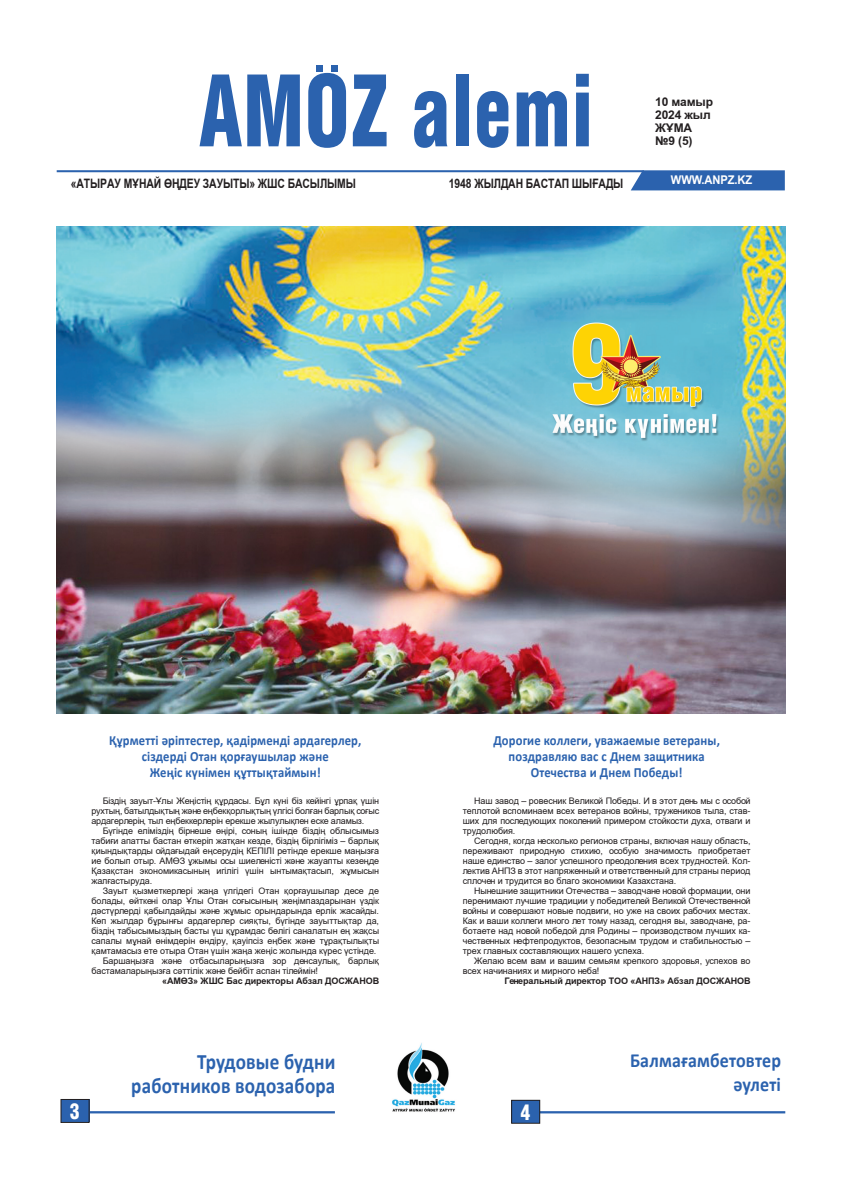
<style>
.page{position:relative;width:842px;height:1191px;background:#fff}
.page>*{position:absolute;margin:0;border:0;box-sizing:border-box;transform-origin:0 0}
.t1{font:100px "Helios Cond Black kz";letter-spacing:.01em;color:#2b62ae;scale:.81 1}
.t2{font:700 22px/24px "Calibri";letter-spacing:.01em;color:#2b62ae;text-align:right;scale:.87 1}
.t3{font:22px "Helios Cond Black kz";color:#fff;scale:.9 1}
.t4{font:700 20px/24px "Calibri";letter-spacing:.01em;color:#2b62ae;text-align:right;scale:.9 1}
.t5{font:700 14px/16px "Calibri";letter-spacing:.01em;color:#2b62ae;text-align:center;scale:.9 1}
.t6{font:700 13px "KZ Arial";letter-spacing:-.01em;color:#231f20;scale:.8 1}
.t7{font:700 12px/13px "KZ Arial";letter-spacing:-.01em;color:#231f20}
.t8{font:700 12px "KZ Arial";letter-spacing:-.01em;color:#fff;scale:.93 1}
.t9{font:9px/10px "KZ Arial";letter-spacing:-.01em;color:#231f20;text-align:justify}
.t10{font:700 9px "KZ Arial";letter-spacing:-.01em;color:#231f20}
</style>
<div class="page">
<hr style="left:57px;top:170px;width:587px;height:2px;background:#2b62ae">
<svg style="left:631px;top:170px;width:154px;height:20px;background:#3569b1"></svg>
<hr style="left:514px;top:1111px;width:271px;height:2px;background:#2b62ae">
<div style="left:512px;top:1100px;width:28px;height:23px;background:#2b62ae"></div>
<div style="left:512px;top:1100px;width:28px;height:23px;border:1px solid #231f20"></div>
<hr style="left:64px;top:1111px;width:271px;height:2px;background:#2b62ae">
<div style="left:61px;top:1099px;width:28px;height:23px;background:#2b62ae"></div>
<img style="left:392px;top:1043px;width:63px;height:69px">
<div style="left:317px;top:65px;width:6px;height:7px;background:#2b62ae"></div>
<div style="left:331px;top:65px;width:7px;height:7px;background:#2b62ae"></div>
<img style="left:57px;top:226px;width:728px;height:488px">
<h1 class="t1" style="left:200px;top:57px;width:59px">AMOZ</h1>
<h1 class="t1" style="left:411px;top:57px;width:226px">ALEMI</h1>
<h3 class="t7" style="left:655px;top:96px;width:59px">10 мамыр<br>2024 жыл жұма №9 (5)</h3>
<h3 class="t6" style="left:71px;top:174px;width:358px">«Атырау мұнай өңдеу зауыты» жшс бас ылымы</h3>
<h3 class="t6" style="left:449px;top:174px;width:220px">1948 жылдан бастап шығады</h3>
<h3 class="t8" style="left:671px;top:171px;width:89px">WWW.ANPZ.KZ</h3>
<h3 class="t5" style="left:109px;top:732px;width:282px">Құрметті әріптестер, қадірменді ардагерлер, сіздерді Отан қорғаушылар және<br>Жеңіс күнімен құттықтаймын!</h3>
<h3 class="t5" style="left:493px;top:732px;width:253px">Дорогие коллеги, уважаемые ветераны, поздравляю вас с Днем защитника<br>Отечества и Днем Победы!</h3>
<p class="t9" style="left:91px;top:796px;width:289px;text-indent:11px">Біздің зауыт-Ұлы Жеңістің құрдасы. Бұл күні біз кейінгі ұрпақ үшін рухтың, батылдықтың және еңбекқорлықтың үлгісі болған барлық соғыс ардагерлерін, тыл еңбеккерлерін ерекше жылулықпен еске аламыз.</p>
<p class="t9" style="left:91px;top:826px;width:289px;text-indent:11px">Бүгінде еліміздің бірнеше өңірі, соның ішінде біздің облысымыз табиғи апатты бастан өткеріп жатқан кезде, біздің бірлігіміз – барлық қиындықтарды ойдағыдай еңсерудің КЕПІЛІ ретінде ерекше маңызға ие болып отыр. АМӨЗ ұжымы осы шиеленісті және жауапты кезеңде Қазақстан экономикасының игілігі үшін ынтымақтасып, жұмысын жалғастыруда.</p>
<p class="t9" style="left:103px;top:886px;width:278px">Зауыт қызметкерлері жаңа үлгідегі Отан қорғаушылар десе де</p>
<p class="t9" style="left:91px;top:896px;width:289px">болады, өйткені олар Ұлы Отан соғысының жеңімпаздарынан үздік</p>
<p class="t9" style="left:91px;top:906px;width:289px">дәстүрлерді қабылдайды және жұмыс орындарында ерлік жасайды.</p>
<p class="t9" style="left:91px;top:916px;width:289px">Көп жылдар бұрынғы ардагерлер сияқты, бүгінде зауыттықтар да,</p>
<p class="t9" style="left:91px;top:926px;width:289px">біздің табысымыздың басты үш құрамдас бөлігі саналатын ең жақсы</p>
<p class="t9" style="left:91px;top:936px;width:289px">сапалы мұнай өнімдерін өндіру, қауіпсіз еңбек және тұрақтылықты</p>
<p class="t9" style="left:91px;top:946px;width:286px">қамтамасыз ете отыра Отан үшін жаңа жеңіс жолында күрес үстінде.</p>
<p class="t9" style="left:103px;top:956px;width:278px">Баршаңызға және отбасыларыңызға зор денсаулық, барлық</p>
<p class="t9" style="left:91px;top:966px;width:228px">бастамаларыңызға сәттілік және бейбіт аспан тілеймін!</p>
<p class="t10" style="left:162px;top:975px;width:19px">«АМӨЗ</p>
<p class="t10" style="left:193px;top:975px;width:187px">» ЖШ С Бас директоры Абзал ДОСЖАНОВ</p>
<p class="t9" style="left:463px;top:796px;width:289px;text-indent:11px">Наш завод – ровесник Великой Победы. И в этот день мы с особой теплотой вспоминаем всех ветеранов войны, тружеников тыла, став&shy;ших для последующих поколений примером стойкости духа, отваги и трудолюбия.</p>
<p class="t9" style="left:463px;top:836px;width:289px;text-indent:11px">Сегодня, когда несколько регионов страны, включая нашу область, переживают природную стихию, особую значимость приобретает наше единство – залог успешного преодоления всех трудностей. Кол&shy;лектив АНПЗ в этот напряженный и ответственный для страны период сплочен и трудится во благо экономики Казахстана.</p>
<p class="t9" style="left:463px;top:886px;width:289px;text-indent:11px">Нынешние защитники Отечества – заводчане новой формации, они перенимают лучшие традиции у победителей Великой Отечественной войны и совершают новые подвиги, но уже на своих рабочих местах.<br>Как и ваши коллеги много лет тому назад, сегодня вы, заводчане, ра&shy;ботаете над новой победой для Родины – производством лучших ка&shy;чественных нефтепродуктов, безопасным трудом и стабильностью – трех главных составляющих нашего успеха.</p>
<p class="t9" style="left:463px;top:956px;width:289px;text-indent:11px">Желаю всем вам и вашим семьям крепкого здоровья, успехов во всех начинаниях и мирного неба!</p>
<p class="t10" style="left:504px;top:975px;width:145px">Генеральный директор ТОО «АНПЗ</p>
<p class="t10" style="left:660px;top:975px;width:92px">» Абзал ДОСЖАНОВ</p>
<h2 class="t2" style="left:131px;top:1049px;width:236px">Трудовые будни работников водозабора</h2>
<h3 class="t4" style="left:630px;top:1048px;width:169px">Балмағамбетовтер әулеті</h3>
<h2 class="t3" style="left:70px;top:1099px;width:13px">3</h2>
<h2 class="t3" style="left:520px;top:1100px;width:13px">4</h2>
</div>
